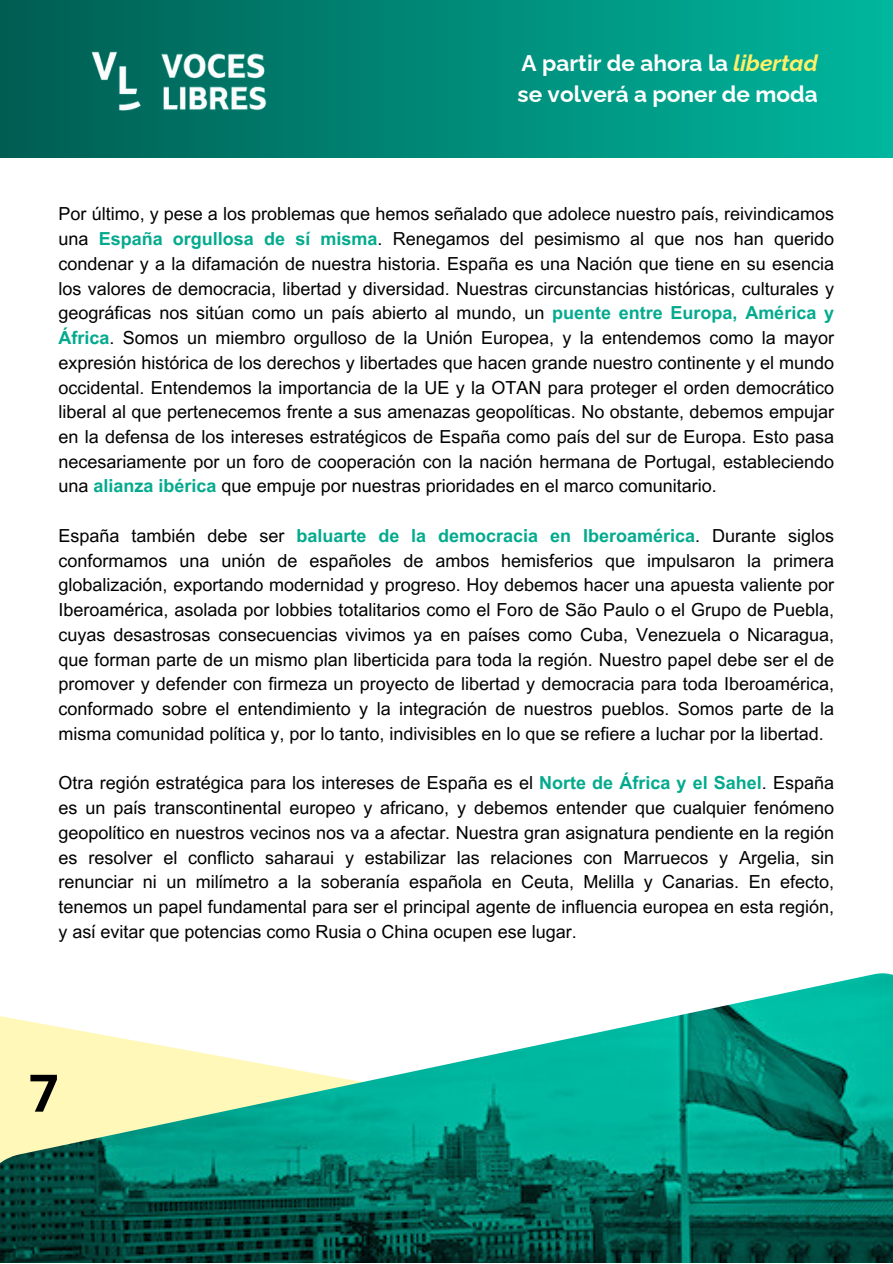
<style>
.page{position:relative;width:893px;height:1264px;background:#fff}
.page>*{position:absolute;margin:0;border:0;box-sizing:border-box;transform-origin:0 0}
.t1{font:700 51.75px "Open Sans";color:#000}
.t2{font:700 22.65px "Raleway";color:#fff}
.t3{font:18px/24.8px "Arial MT Pro";color:#000;text-align:justify}
.s1{font-style:italic;color:#fff069}
.s2{font-weight:700;color:#03aa8e}
</style>
<div class="page">
<div style="left:0;top:0;width:892px;height:157px;background:linear-gradient(to right,#005d52,#00b69d)"></div>
<img style="left:0;top:973px;width:892px;height:289px">
<img style="left:89px;top:50px;width:180px;height:65px">
<p class="t2" style="left:521px;top:50px;width:298px">A partir de ahora la <span class="s1">libertad</span></p>
<p class="t2" style="left:517px;top:81px;width:302px">se volverá a poner de moda</p>
<p class="t3" style="left:59px;top:204px;width:777px">Por último, y pese a los problemas que hemos señalado que adolece nuestro país, reivindicamos una <span class="s2">España orgullosa de sí misma</span>. Renegamos del pesimismo al que nos han querido condenar y a la difamación de nuestra historia. España es una Nación que tiene en su esencia los valores de democracia, libertad y diversidad. Nuestras circunstancias históricas, culturales y geográficas nos sitúan como un país abierto al mundo, un <span class="s2">puente entre Europa, América y África</span>. Somos un miembro orgulloso de la Unión Europea, y la entendemos como la mayor expresión histórica de los derechos y libertades que hacen grande nuestro continente y el mundo occidental. Entendemos la importancia de la UE y la OTAN para proteger el orden democrático liberal al que pertenecemos frente a sus amenazas geopolíticas. No obstante, debemos empujar en la defensa de los intereses estratégicos de España como país del sur de Europa. Esto pasa necesariamente por un foro de cooperación con la nación hermana de Portugal, estableciendo una <span class="s2">alianza ibérica</span> que empuje por nuestras prioridades en el marco comunitario.</p>
<p class="t3" style="left:59px;top:525px;width:777px">España también debe ser <span class="s2">baluarte de la democracia en Iberoamérica</span>. Durante siglos conformamos una unión de españoles de ambos hemisferios que impulsaron la primera globalización, exportando modernidad y progreso. Hoy debemos hacer una apuesta valiente por Iberoamérica, asolada por lobbies totalitarios como el Foro de São Paulo o el Grupo de Puebla, cuyas desastrosas consecuencias vivimos ya en países como Cuba, Venezuela o Nicaragua, que forman parte de un mismo plan liberticida para toda la región. Nuestro papel debe ser el de promover y defender con firmeza un proyecto de libertad y democracia para toda Iberoamérica, conformado sobre el entendimiento y la integración de nuestros pueblos. Somos parte de la misma comunidad política y, por lo tanto, indivisibles en lo que se refiere a luchar por la libertad.</p>
<p class="t3" style="left:59px;top:773px;width:777px">Otra región estratégica para los intereses de España es el <span class="s2">Norte de África y el Sahel</span>. España es un país transcontinental europeo y africano, y debemos entender que cualquier fenómeno geopolítico en nuestros vecinos nos va a afectar. Nuestra gran asignatura pendiente en la región es resolver el conflicto saharaui y estabilizar las relaciones con Marruecos y Argelia, sin renunciar ni un milímetro a la soberanía española en Ceuta, Melilla y Canarias. En efecto, tenemos un papel fundamental para ser el principal agente de influencia europea en esta región, y así evitar que potencias como Rusia o China ocupen ese lugar.</p>
<p class="t1" style="left:29px;top:1056px;width:31px">7</p>
</div>
